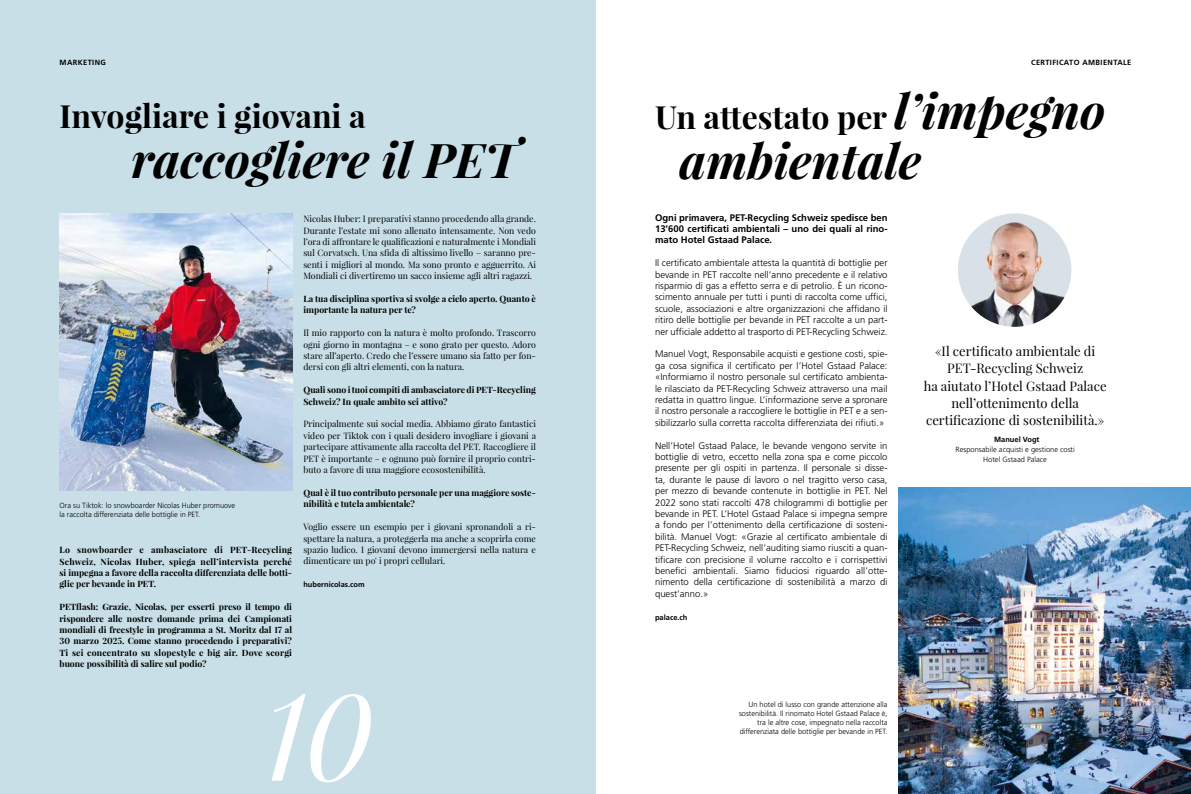
<style>
.page{position:relative;width:1191px;height:794px;background:#fff}
.page>*{position:absolute;margin:0;border:0;box-sizing:border-box;transform-origin:0 0}
.t1{font:italic 120px "Playfair Display";color:#fff}
.t2{font:italic 700 48px "Playfair Display";color:#000}
.t3{font:700 32px "Playfair Display";color:#000}
.t4{font:13px/17px "Playfair Display";color:#000;text-align:center}
.t5{font:300 9.5px/11.4px "Frutiger LT Pro";color:#000;text-align:justify}
.t6{font:700 9.5px/11.4px "Frutiger LT Pro";color:#000;text-align:justify}
.t7{font:8.8px/11.4px "Playfair Display";color:#000;text-align:justify}
.t8{font:700 8.8px/11.4px "Playfair Display";color:#000}
.t9{font:300 7.5px/9px "Frutiger LT Pro";color:#000;text-align:center}
.t10{font:700 7.5px "Frutiger LT Pro";letter-spacing:.05em;color:#000}
.t11{font:700 7.5px "Frutiger LT Pro";color:#000}
.t12{font:700 7.4px "Frutiger LT Pro";color:#000}
.s1{font-style:italic;font-size:48px}
</style>
<div class="page">
<div style="left:0;top:0;width:595px;height:794px;background:#c8dfe7"></div>
<img style="left:958px;top:213px;width:113px;height:114px;border-radius:57px">
<img style="left:899px;top:488px;width:292px;height:306px">
<img style="left:60px;top:213px;width:232px;height:278px">
<p class="t10" style="left:60px;top:58px;width:48px">MARKETING</p>
<p class="t10" style="left:1031px;top:58px;width:102px">CERTIFICATO AMBIENTALE</p>
<h3 class="t3" style="left:60px;top:96px;width:308px">Invogliare i giovani a</h3>
<h2 class="t2" style="left:132px;top:127px;width:387px">raccogliere il PET</h2>
<p class="t9" style="left:60px;top:501px;width:177px;text-align:left">Ora su Tiktok: lo snowboarder Nicolas Huber promuove la raccolta differenziata delle bottiglie in PET.</p>
<p class="t8" style="left:60px;top:544px;width:234px;text-align:justify">Lo snowboarder e ambasciatore di PET-Recycling Schweiz, Nicolas Huber, spiega nell’intervista perché si impegna a favore della raccolta differenziata delle botti&shy;glie per bevande in PET.</p>
<p class="t8" style="left:60px;top:601px;width:234px;text-align:justify">PETflash: Grazie, Nicolas, per esserti preso il tempo di rispondere alle nostre domande prima dei Campionati mondiali di freestyle in programma a St. Moritz dal 17 al 30 marzo 2025. Come stanno procedendo i preparativi?<br>Ti sei concentrato su slopestyle e big air. Dove scorgi buone possibilità di salire sul podio?</p>
<p class="t7" style="left:303px;top:213px;width:234px">Nicolas Huber: I preparativi stanno procedendo alla grande.<br>Durante l’estate mi sono allenato intensamente. Non vedo l’ora di affrontare le qualificazioni e naturalmente i Mondiali sul Corvatsch. Una sfida di altissimo livello – saranno pre&shy;senti i migliori al mondo. Ma sono pronto e agguerrito. Ai Mondiali ci divertiremo un sacco insieme agli altri ragazzi.</p>
<p class="t8" style="left:303px;top:293px;width:234px">La tua disciplina sportiva si svolge a cielo aperto. Quanto è importante la natura per te?</p>
<p class="t7" style="left:303px;top:327px;width:234px">Il mio rapporto con la natura è molto profondo. Trascorro ogni giorno in montagna – e sono grato per questo. Adoro stare all’aperto. Credo che l’essere umano sia fatto per fon&shy;dersi con gli altri elementi, con la natura.</p>
<p class="t8" style="left:303px;top:384px;width:234px">Quali sono i tuoi compiti di ambasciatore di PET-Recycling<br>Schweiz? In quale ambito sei attivo?</p>
<p class="t7" style="left:303px;top:418px;width:234px">Principalmente sui social media. Abbiamo girato fantastici video per Tiktok con i quali desidero invogliare i giovani a partecipare attivamente alla raccolta del PET. Raccogliere il PET è importante – e ognuno può fornire il proprio contri&shy;buto a favore di una maggiore ecosostenibilità.</p>
<p class="t8" style="left:303px;top:487px;width:234px">Qual è il tuo contributo personale per una maggiore soste&shy;nibilità e tutela ambientale?</p>
<p class="t7" style="left:303px;top:521px;width:234px">Voglio essere un esempio per i giovani spronandoli a ri&shy;spettare la natura, a proteggerla ma anche a scoprirla come spazio ludico. I giovani devono immergersi nella natura e dimenticare un po' i propri cellulari.</p>
<p class="t12" style="left:303px;top:580px;width:63px">hubernicolas.com</p>
<h1 class="t1" style="left:263px;top:655px;width:112px">10</h1>
<h3 class="t3" style="left:655px;top:96px;width:452px">Un attestato per <span class="s1">l’impegno</span></h3>
<h2 class="t2" style="left:679px;top:128px;width:243px">ambientale</h2>
<p class="t6" style="left:655px;top:211px;width:234px">Ogni primavera, PET-Recycling Schweiz spedisce ben 13'600 certificati ambientali – uno dei quali al rino&shy;mato Hotel Gstaad Palace.</p>
<p class="t5" style="left:655px;top:257px;width:234px">Il certificato ambientale attesta la quantità di bottiglie per bevande in PET raccolte nell’anno precedente e il relativo risparmio di gas a effetto serra e di petrolio. È un ricono&shy;scimento annuale per tutti i punti di raccolta come uffici, scuole, associazioni e altre organizzazioni che affidano il ritiro delle bottiglie per bevande in PET raccolte a un part&shy;ner ufficiale addetto al trasporto di PET-Recycling Schweiz.</p>
<p class="t5" style="left:655px;top:348px;width:234px">Manuel Vogt, Responsabile acquisti e gestione costi, spie&shy;ga cosa significa il certificato per l’Hotel Gstaad Palace: «Informiamo il nostro personale sul certificato ambienta&shy;le rilasciato da PET-Recycling Schweiz attraverso una mail redatta in quattro lingue. L’informazione serve a spronare il nostro personale a raccogliere le bottiglie in PET e a sen&shy;sibilizzarlo sulla corretta raccolta differenziata dei rifiuti.»</p>
<p class="t5" style="left:655px;top:440px;width:234px">Nell’Hotel Gstaad Palace, le bevande vengono servite in bottiglie di vetro, eccetto nella zona spa e come piccolo presente per gli ospiti in partenza. Il personale si disse&shy;ta, durante le pause di lavoro o nel tragitto verso casa, per mezzo di bevande contenute in bottiglie in PET. Nel 2022 sono stati raccolti 478 chilogrammi di bottiglie per bevande in PET. L’Hotel Gstaad Palace si impegna sempre a fondo per l’ottenimento della certificazione di sosteni&shy;bilità. Manuel Vogt: «Grazie al certificato ambientale di PET-Recycling Schweiz, nell’auditing siamo riusciti a quan&shy;tificare con precisione il volume raccolto e i corrispettivi benefici ambientali. Siamo fiduciosi riguardo all’otte&shy;nimento della certificazione di sostenibilità a marzo di quest’anno.»</p>
<p class="t11" style="left:655px;top:612px;width:34px">palace.ch</p>
<p class="t9" style="left:739px;top:700px;width:150px;text-align:right">Un hotel di lusso con grande attenzione alla sostenibilità. Il rinomato Hotel Gstaad Palace è, tra le altre cose, impegnato nella raccolta differenziata delle bottiglie per bevande in PET.</p>
<h3 class="t4" style="left:923px;top:343px;width:184px">«Il certificato ambientale di<br>PET-Recycling Schweiz<br>ha aiutato l’Hotel Gstaad Palace nell’ottenimento della certificazione di sostenibilità.»</h3>
<p class="t11" style="left:994px;top:434px;width:47px">Manuel Vogt</p>
<p class="t9" style="left:955px;top:444px;width:121px;line-height:10px">Responsabile acquisti e gestione costi<br>Hotel Gstaad Palace</p>
</div>
